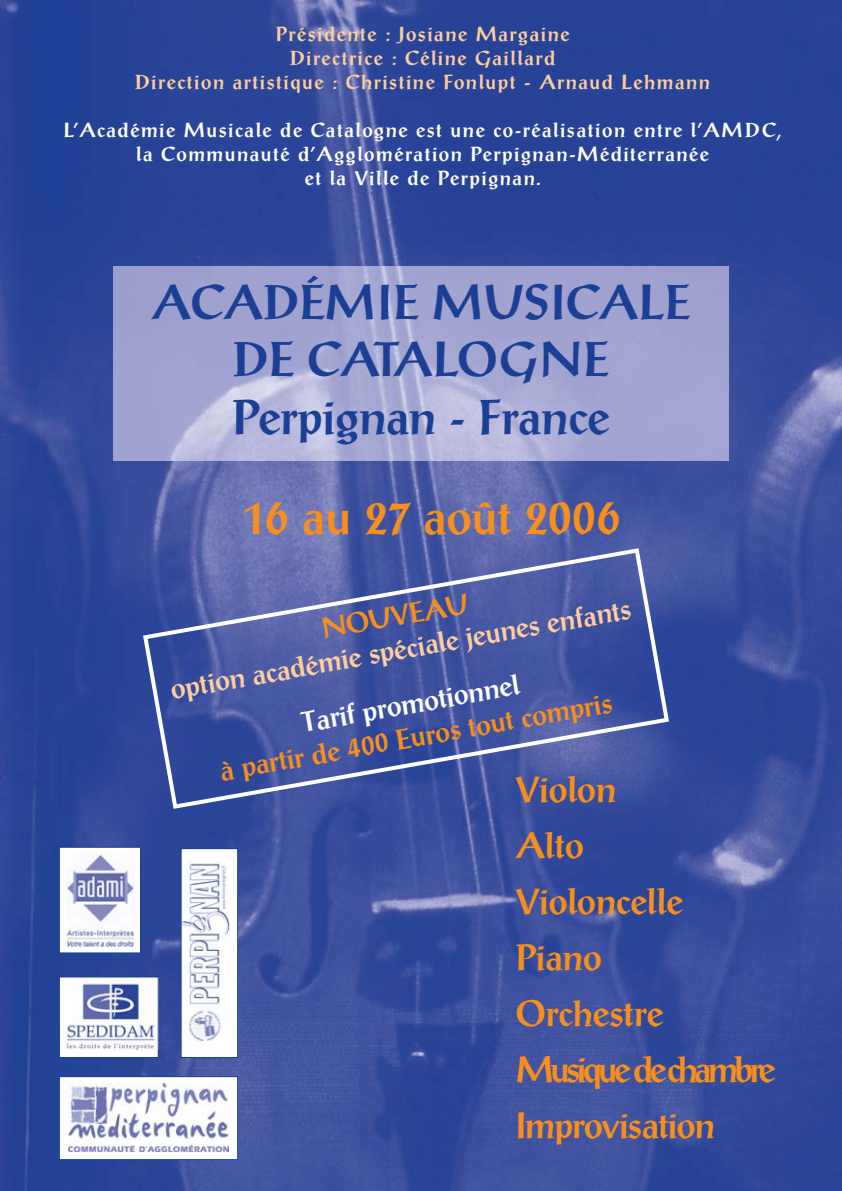
<style>
.page{position:relative;width:842px;height:1191px;background:#fff}
.page>*{position:absolute;margin:0;border:0;box-sizing:border-box;transform-origin:0 0}
.t1{font:500 48px/57.6px "Post Antiqua BE";color:#1b3f94;text-align:center}
.t2{font:500 48px "Post Antiqua BE";color:#f78f1e}
.t3{font:500 36px/56px "Post Antiqua BE";color:#f78f1e}
.t4{font:500 28px/33.6px "Post Antiqua BE";color:#f78f1e;text-align:center}
.t5{font:500 28px/33.6px "Post Antiqua BE";color:#fece9d;text-align:center}
.t6{font:500 20px/24px "Post Antiqua BE";letter-spacing:.075em;color:#fff;text-align:center}
.t7{font:500 20px/24px "Post Antiqua BE";letter-spacing:.075em;color:#fece9d;text-align:center}
.s1{color:#f78f1e}
.s2{color:#fff}
</style>
<div class="page">
<img style="left:0;top:1px;width:842px;height:1190px">
<img style="left:113px;top:266px;width:616px;height:194px">
<div style="left:59px;top:1076px;width:179px;height:83px;background:#fff"></div>
<img style="left:68px;top:1083px;width:160px;height:68px">
<div style="left:59px;top:1076px;width:179px;height:84px;border:1px solid #1b3f94"></div>
<div style="left:59px;top:977px;width:99px;height:80px;background:#fff"></div>
<img style="left:66px;top:978px;width:90px;height:71px">
<div style="left:59px;top:976px;width:100px;height:82px;border:1px solid #1b3f94"></div>
<div style="left:59px;top:847px;width:81px;height:106px;background:#fff"></div>
<img style="left:66px;top:854px;width:68px;height:93px">
<div style="left:59px;top:846px;width:82px;height:107px;border:1px solid #1b3f94"></div>
<div style="left:181px;top:848px;width:57px;height:209px;background:#fff"></div>
<img style="left:183px;top:861px;width:47px;height:180px">
<div style="left:181px;top:848px;width:57px;height:210px;border:1px solid #1b3f94"></div>
<svg style="left:141px;top:546px;width:530px;height:265px;background:#495ba5"></svg>
<p class="t7" style="left:135px;top:23px;width:576px">Présidente : Josiane Margaine<br>Directrice : Céline Gaillard<br>Direction artistique : Christine Fonlupt - Arnaud Lehmann</p>
<p class="t6" style="left:64px;top:119px;width:719px">L’Académie Musicale de Catalogne est une co-réalisation entre l’AMDC, la Communauté d’Agglomération Perpignan-Méditerranée<br>et la Ville de Perpignan.</p>
<p class="t1" style="left:152px;top:277px;width:540px">ACADÉMIE MUSICALE<br>DE CATALOGNE<br>Perpignan - France</p>
<p class="t2" style="left:243px;top:499px;width:379px">16 au 27 août 2006</p>
<p class="t5" style="left:163px;top:642px;width:468px;rotate:-10deg"><span class="s1">NOUVEAU<br></span>option académie spéciale jeunes enfants</p>
<p class="t4" style="left:212px;top:723px;width:399px;rotate:-10deg"><span class="s2">Tarif promotionnel<br></span>à partir de 400 Euros tout compris</p>
<p class="t3" style="left:516px;top:764px;width:261px">Violon<br>Alto<br>Violoncelle<br>Piano<br>Orchestre<br>Musique dechambre<br>Improvisation</p>
</div>
